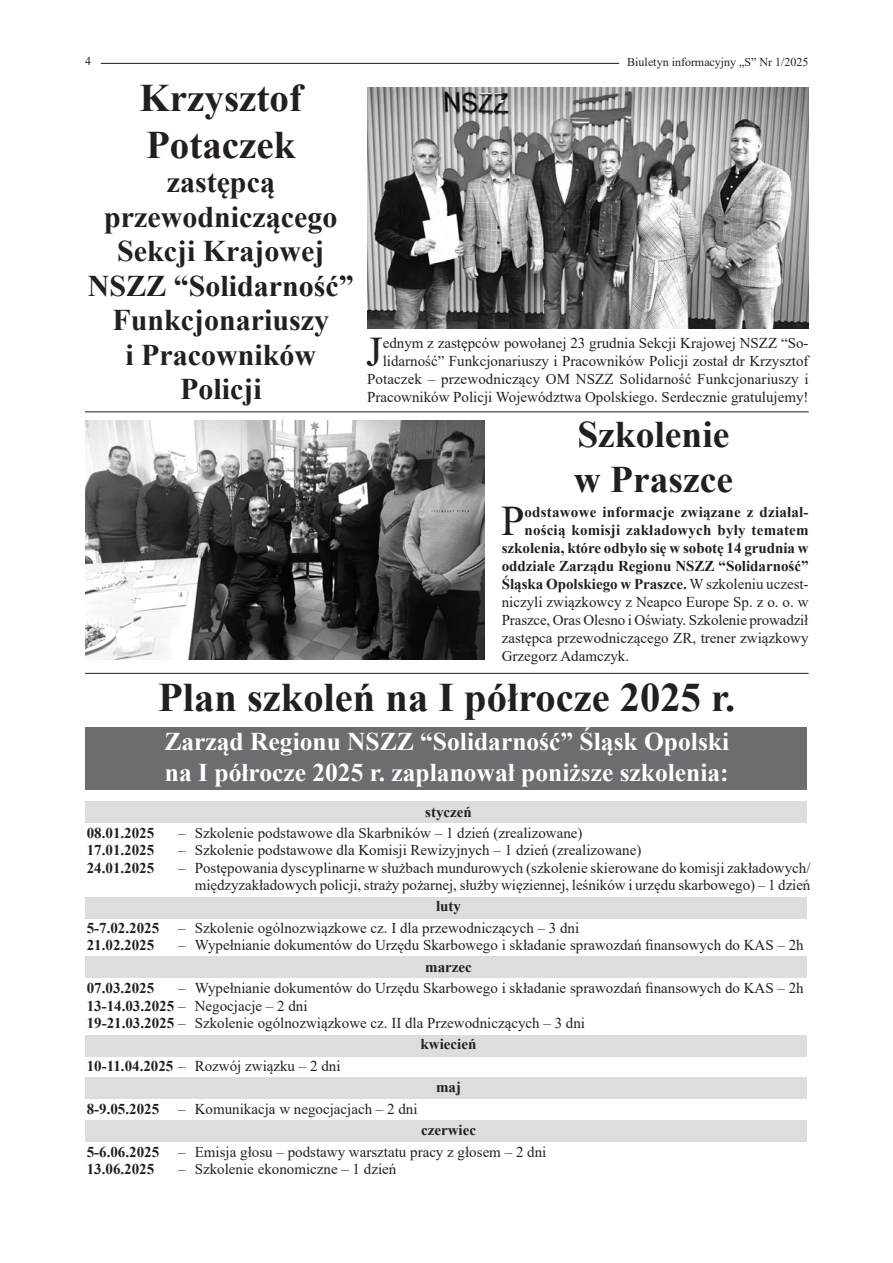
<style>
.page{position:relative;width:893px;height:1263px;background:#fff}
.page>*{position:absolute;margin:0;border:0;box-sizing:border-box;transform-origin:0 0}
.Normalny{font:42.15px "Times New Roman";color:#231f20}
.t1{font:700 40.5px "Times New Roman";color:#231f20}
.Normalny-2{font:700 39px/46.8px "Times New Roman";color:#231f20}
.Normalny-3{font:700 37.5px "Times New Roman";color:#231f20}
.Normalny-4{font:700 30px/34.5px "Times New Roman";color:#231f20;text-align:center}
.t2{font:700 25.5px "Times New Roman";color:#fff}
.Normalny-5{font:15px/18px "Times New Roman";color:#231f20;text-align:right}
.Normalny-6{font:700 15px "Times New Roman";color:#231f20}
.t3{font:12px "Times New Roman";color:#231f20}
.s1{font-weight:400}
.s2{font-weight:700}
</style>
<div class="page">
<div style="left:85px;top:801px;width:722px;height:22px;background:#dcdddf"></div>
<div style="left:85px;top:726px;width:722px;height:63px;background:#6c6d70"></div>
<img style="left:367px;top:87px;width:442px;height:242px">
<img style="left:85px;top:420px;width:400px;height:240px">
<hr style="left:85px;top:411px;width:724px;height:1px;background:#231f20">
<hr style="left:85px;top:673px;width:724px;height:1px;background:#231f20">
<div style="left:85px;top:897px;width:722px;height:22px;background:#dcdddf"></div>
<div style="left:85px;top:957px;width:722px;height:21px;background:#dcdddf"></div>
<div style="left:85px;top:1035px;width:722px;height:22px;background:#dcdddf"></div>
<div style="left:85px;top:1077px;width:722px;height:21px;background:#dcdddf"></div>
<div style="left:85px;top:1120px;width:722px;height:22px;background:#dcdddf"></div>
<hr style="left:101px;top:63px;width:518px;height:1px;background:#231f20">
<p class="t3" style="left:85px;top:53px;width:7px">4</p>
<p class="Normalny-2" style="left:140px;top:73px;width:164px">Krzysztof<br>Potaczek</p>
<p class="Normalny-4" style="left:104px;top:164px;width:235px">zastępcą przewodniczącego<br>Sekcji Krajowej</p>
<p class="Normalny-4" style="left:88px;top:268px;width:267px">NSZZ “Solidarność”<br>Funkcjonariuszy</p>
<p class="Normalny-4" style="left:125px;top:337px;width:192px">i Pracowników<br>Policji</p>
<p class="t3" style="left:627px;top:53px;width:183px">Biuletyn informacyjny „S” Nr 1/2025</p>
<p class="Normalny-5" style="left:367px;top:334px;width:443px">ednym z zastępców powołanej 23 grudnia Sekcji Krajowej NSZZ “So&shy;lidarność” Funkcjonariuszy i Pracowników Policji został dr Krzysztof Potaczek – przewodniczący OM NSZZ Solidarność Funkcjonariuszy i Pracowników Policji Województwa Opolskiego. Serdecznie gratulujemy!</p>
<p class="Normalny" style="left:366px;top:322px;width:18px">J</p>
<p class="Normalny-3" style="left:577px;top:407px;width:154px">Szkolenie</p>
<p class="Normalny-3" style="left:574px;top:452px;width:161px">w Praszce</p>
<p class="Normalny" style="left:501px;top:491px;width:25px">P</p>
<p class="Normalny-6" style="left:524px;top:501px;width:286px">odstawowe informacje związane z działal-</p>
<p class="Normalny-6" style="left:524px;top:519px;width:286px">nością komisji zakładowych były tematem</p>
<p class="Normalny-6" style="left:502px;top:537px;width:308px">szkolenia, które odbyło się w sobotę 14 grudnia w</p>
<p class="Normalny-6" style="left:502px;top:555px;width:308px">oddziale Zarządu Regionu NSZZ “Solidarność”</p>
<p class="Normalny-6" style="left:502px;top:573px;width:308px">Śląska Opolskiego w Praszce. <span class="s1">W szkoleniu uczest-</span></p>
<p class="Normalny-5" style="left:502px;top:592px;width:308px">niczyli związkowcy z Neapco Europe Sp. z o. o. w</p>
<p class="Normalny-5" style="left:502px;top:610px;width:308px">Praszce, Oras Olesno i Oświaty. Szkolenie prowadził</p>
<p class="Normalny-5" style="left:502px;top:628px;width:308px">zastępca przewodniczącego ZR, trener związkowy</p>
<p class="Normalny-5" style="left:502px;top:646px;width:129px">Grzegorz Adamczyk.</p>
<p class="t1" style="left:158px;top:668px;width:579px">Plan szkoleń na I półrocze 2025 r.</p>
<p class="t2" style="left:164px;top:723px;width:566px">Zarząd Regionu NSZZ “Solidarność” Śląsk Opolski</p>
<p class="t2" style="left:165px;top:754px;width:565px">na I półrocze 2025 r. zaplanował poniższe szkolenia:</p>
<p class="Normalny-6" style="left:425px;top:801px;width:48px">styczeń</p>
<p class="Normalny-6" style="left:87px;top:822px;width:69px">08.01.2025</p>
<p class="Normalny-5" style="left:178px;top:824px;width:406px">– Szkolenie podstawowe dla Skarbników – 1 dzień (zrealizowane)</p>
<p class="Normalny-6" style="left:87px;top:840px;width:69px">17.01.2025</p>
<p class="Normalny-5" style="left:178px;top:841px;width:465px">– Szkolenie podstawowe dla Komisji Rewizyjnych – 1 dzień (zrealizowane)</p>
<p class="Normalny-6" style="left:87px;top:857px;width:69px">24.01.2025</p>
<p class="Normalny-5" style="left:178px;top:858px;width:634px;line-height:17.2px">– Postępowania dyscyplinarne w służbach mundurowych (szkolenie skierowane do komisji zakładowych/ międzyzakładowych policji, straży pożarnej, służby więziennej, leśników i urzędu skarbowego) – 1 dzień</p>
<p class="Normalny-6" style="left:436px;top:896px;width:27px">luty</p>
<p class="Normalny-6" style="left:87px;top:917px;width:74px">5-7.02.2025</p>
<p class="Normalny-5" style="left:178px;top:918px;width:402px">– Szkolenie ogólnozwiązkowe cz. I dla przewodniczących – 3 dni</p>
<p class="Normalny-6" style="left:87px;top:934px;width:69px">21.02.2025</p>
<p class="Normalny-5" style="left:178px;top:936px;width:627px">– Wypełnianie dokumentów do Urzędu Skarbowego i składanie sprawozdań finansowych do KAS – 2h</p>
<p class="Normalny-6" style="left:425px;top:956px;width:48px">marzec</p>
<p class="Normalny-6" style="left:87px;top:977px;width:69px">07.03.2025</p>
<p class="Normalny-5" style="left:178px;top:979px;width:627px">– Wypełnianie dokumentów do Urzędu Skarbowego i składanie sprawozdań finansowych do KAS – 2h</p>
<p class="Normalny-5" style="left:87px;top:996px;width:222px"><span class="s2">13-14.03.2025</span> – Negocjacje – 2 dni</p>
<p class="Normalny-5" style="left:87px;top:1013px;width:500px"><span class="s2">19-21.03.2025</span> – Szkolenie ogólnozwiązkowe cz. II dla Przewodniczących – 3 dni</p>
<p class="Normalny-6" style="left:421px;top:1033px;width:57px">kwiecień</p>
<p class="Normalny-5" style="left:87px;top:1056px;width:255px"><span class="s2">10-11.04.2025</span> – Rozwój związku – 2 dni</p>
<p class="Normalny-6" style="left:436px;top:1076px;width:26px">maj</p>
<p class="Normalny-6" style="left:87px;top:1098px;width:74px">8-9.05.2025</p>
<p class="Normalny-5" style="left:178px;top:1099px;width:241px">– Komunikacja w negocjacjach – 2 dni</p>
<p class="Normalny-6" style="left:421px;top:1119px;width:56px">czerwiec</p>
<p class="Normalny-6" style="left:87px;top:1141px;width:74px">5-6.06.2025</p>
<p class="Normalny-5" style="left:178px;top:1142px;width:370px">– Emisja głosu – podstawy warsztatu pracy z głosem – 2 dni</p>
<p class="Normalny-6" style="left:87px;top:1158px;width:69px">13.06.2025</p>
<p class="Normalny-5" style="left:178px;top:1159px;width:220px">– Szkolenie ekonomiczne – 1 dzień</p>
</div>
